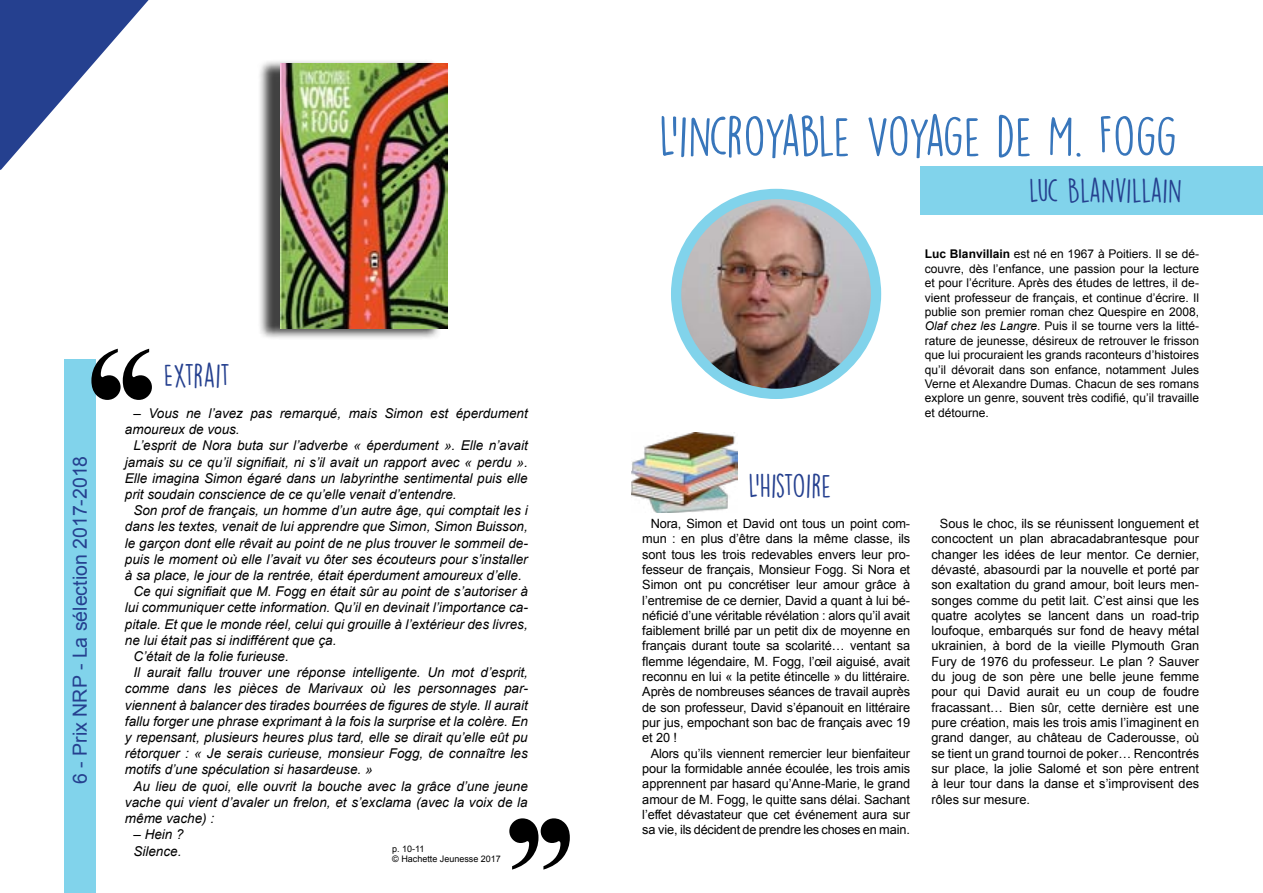
<style>
.page{position:relative;width:1263px;height:893px;background:#fff}
.page>*{position:absolute;margin:0;border:0;box-sizing:border-box;transform-origin:0 0}
.t1{font:700 157.5px "Times New Roman";color:#000}
.t2{font:51px "DK Lemon Yellow Sun";letter-spacing:-.03em;color:#3876bb}
.t3{font:30px "DK Lemon Yellow Sun";letter-spacing:-.01em;color:#25408f}
.t4{font:19.5px "Arial";color:#25408f}
.t5{font:italic 13.5px/16.2px "Arial";color:#000}
.t6{font:12.75px/15.3px "Arial";letter-spacing:-.01em;color:#000;text-align:justify}
.t7{font:12px/14.4px "Arial";color:#000;text-align:justify}
.t8{font:9px/10.8px "Arial";color:#000}
.s1{font-weight:700}
.s2{font-style:italic}
</style>
<div class="page">
<svg style="left:0;top:0;width:149px;height:170px"></svg>
<img style="left:631px;top:432px;width:107px;height:81px">
<div style="left:64px;top:359px;width:32px;height:534px;background:#81d3eb"></div>
<div style="left:921px;top:166px;width:342px;height:49px;background:#81d3eb"></div>
<img style="left:676px;top:194px;width:200px;height:200px;border-radius:100px">
<div style="left:671px;top:189px;width:210px;height:210px;border:10px solid #81d3eb;border-radius:50%"></div>
<div style="left:257px;top:59px;width:184px;height:281px;background:#000;opacity:.75"></div>
<img style="left:281px;top:64px;width:167px;height:264px">
<h1 class="t1" style="left:80px;top:294px;width:85px">‘‘</h1>
<h3 class="t3" style="left:164px;top:358px;width:68px">EXTRAIT</h3>
<h3 class="t4" style="left:67px;top:784px;width:330px;rotate:-90deg">6 - Prix NRP - La sélection 2017-2018</h3>
<p class="t5" style="left:125px;top:405px;width:404px;text-indent:9px">– Vous ne l’avez pas remarqué, mais Simon est éperdument amoureux de vous.</p>
<p class="t5" style="left:125px;top:438px;width:404px;text-align:justify;text-indent:9px">L’esprit de Nora buta sur l’adverbe « éperdument ». Elle n’avait jamais su ce qu’il signifiait, ni s’il avait un rapport avec « perdu ».<br>Elle imagina Simon égaré dans un labyrinthe sentimental puis elle prit soudain conscience de ce qu’elle venait d’entendre.</p>
<p class="t5" style="left:133px;top:503px;width:396px">Son prof de français, un homme d’un autre âge, qui comptait les i</p>
<p class="t5" style="left:125px;top:519px;width:404px">dans les textes, venait de lui apprendre que Simon, Simon Buisson,</p>
<p class="t5" style="left:125px;top:535px;width:404px">le garçon dont elle rêvait au point de ne plus trouver le sommeil de-</p>
<p class="t5" style="left:125px;top:551px;width:404px">puis le moment où elle l’avait vu ôter ses écouteurs pour s’installer</p>
<p class="t5" style="left:125px;top:567px;width:398px">à sa place, le jour de la rentrée, était éperdument amoureux d’elle.</p>
<p class="t5" style="left:133px;top:584px;width:396px">Ce qui signifiait que M. Fogg en était sûr au point de s’autoriser à</p>
<p class="t5" style="left:125px;top:600px;width:404px">lui communiquer cette information. Qu’il en devinait l’importance ca-</p>
<p class="t5" style="left:125px;top:616px;width:404px">pitale. Et que le monde réel, celui qui grouille à l’extérieur des livres,</p>
<p class="t5" style="left:125px;top:632px;width:213px">ne lui était pas si indifférent que ça.</p>
<p class="t5" style="left:133px;top:648px;width:157px">C’était de la folie furieuse.</p>
<p class="t5" style="left:133px;top:665px;width:396px">Il aurait fallu trouver une réponse intelligente. Un mot d’esprit,</p>
<p class="t5" style="left:125px;top:681px;width:404px">comme dans les pièces de Marivaux où les personnages par-</p>
<p class="t5" style="left:125px;top:697px;width:404px">viennent à balancer des tirades bourrées de figures de style. Il aurait</p>
<p class="t5" style="left:125px;top:713px;width:404px">fallu forger une phrase exprimant à la fois la surprise et la colère. En</p>
<p class="t5" style="left:125px;top:729px;width:404px">y repensant, plusieurs heures plus tard, elle se dirait qu’elle eût pu</p>
<p class="t5" style="left:125px;top:746px;width:404px">rétorquer : « Je serais curieuse, monsieur Fogg, de connaître les</p>
<p class="t5" style="left:125px;top:762px;width:249px">motifs d’une spéculation si hasardeuse. »</p>
<p class="t5" style="left:133px;top:778px;width:396px">Au lieu de quoi, elle ouvrit la bouche avec la grâce d’une jeune</p>
<p class="t5" style="left:125px;top:794px;width:404px">vache qui vient d’avaler un frelon, et s’exclama (avec la voix de la</p>
<p class="t5" style="left:125px;top:810px;width:91px">même vache) :</p>
<p class="t5" style="left:133px;top:827px;width:52px">– Hein ?<br>Silence.</p>
<h1 class="t1" style="left:581px;top:924px;width:85px;rotate:-180deg">‘‘</h1>
<p class="t8" style="left:392px;top:843px;width:110px">p. 10-11<br>© Hachette Jeunesse 2017</p>
<h2 class="t2" style="left:659px;top:106px;width:519px">L’INCROYABLE VOYAGE DE M. FOGG</h2>
<h3 class="t3" style="left:1029px;top:172px;width:154px">LUC BLANVILLAIN</h3>
<p class="t7" style="left:925px;top:247px;width:276px"><span class="s1">Luc Blanvillain</span> est né en 1967 à Poitiers. Il se dé&shy;couvre, dès l’enfance, une passion pour la lecture et pour l’écriture. Après des études de lettres, il de&shy;vient professeur de français, et continue d’écrire. Il publie son premier roman chez Quespire en 2008, <span class="s2">Olaf chez les Langre</span>. Puis il se tourne vers la litté&shy;rature de jeunesse, désireux de retrouver le frisson que lui procuraient les grands raconteurs d’histoires qu’il dévorait dans son enfance, notamment Jules Verne et Alexandre Dumas. Chacun de ses romans explore un genre, souvent très codifié, qu’il travaille et détourne.</p>
<h3 class="t3" style="left:748px;top:468px;width:85px">L’HISTOIRE</h3>
<p class="t6" style="left:642px;top:516px;width:269px;text-indent:9px">Nora, Simon et David ont tous un point com&shy;mun : en plus d’être dans la même classe, ils sont tous les trois redevables envers leur pro&shy;fesseur de français, Monsieur Fogg. Si Nora et Simon ont pu concrétiser leur amour grâce à l’entremise de ce dernier, David a quant à lui bé&shy;néficié d’une véritable révélation : alors qu’il avait faiblement brillé par un petit dix de moyenne en français durant toute sa scolarité… ventant sa flemme légendaire, M. Fogg, l’œil aiguisé, avait reconnu en lui « la petite étincelle » du littéraire.<br>Après de nombreuses séances de travail auprès de son professeur, David s’épanouit en littéraire pur jus, empochant son bac de français avec 19 et 20 !</p>
<p class="t6" style="left:642px;top:746px;width:269px;text-indent:9px">Alors qu’ils viennent remercier leur bienfaiteur pour la formidable année écoulée, les trois amis apprennent par hasard qu’Anne-Marie, le grand amour de M. Fogg, le quitte sans délai. Sachant l’effet dévastateur que cet événement aura sur sa vie, ils décident de prendre les choses en main.</p>
<p class="t6" style="left:931px;top:516px;width:269px;text-indent:9px">Sous le choc, ils se réunissent longuement et concoctent un plan abracadabrantesque pour changer les idées de leur mentor. Ce dernier, dévasté, abasourdi par la nouvelle et porté par son exaltation du grand amour, boit leurs men&shy;songes comme du petit lait. C’est ainsi que les quatre acolytes se lancent dans un road-trip loufoque, embarqués sur fond de heavy métal ukrainien, à bord de la vieille Plymouth Gran Fury de 1976 du professeur. Le plan ? Sauver du joug de son père une belle jeune femme pour qui David aurait eu un coup de foudre fracassant… Bien sûr, cette dernière est une pure création, mais les trois amis l’imaginent en grand danger, au château de Caderousse, où se tient un grand tournoi de poker… Rencontrés sur place, la jolie Salomé et son père entrent à leur tour dans la danse et s’improvisent des rôles sur mesure.</p>
</div>
